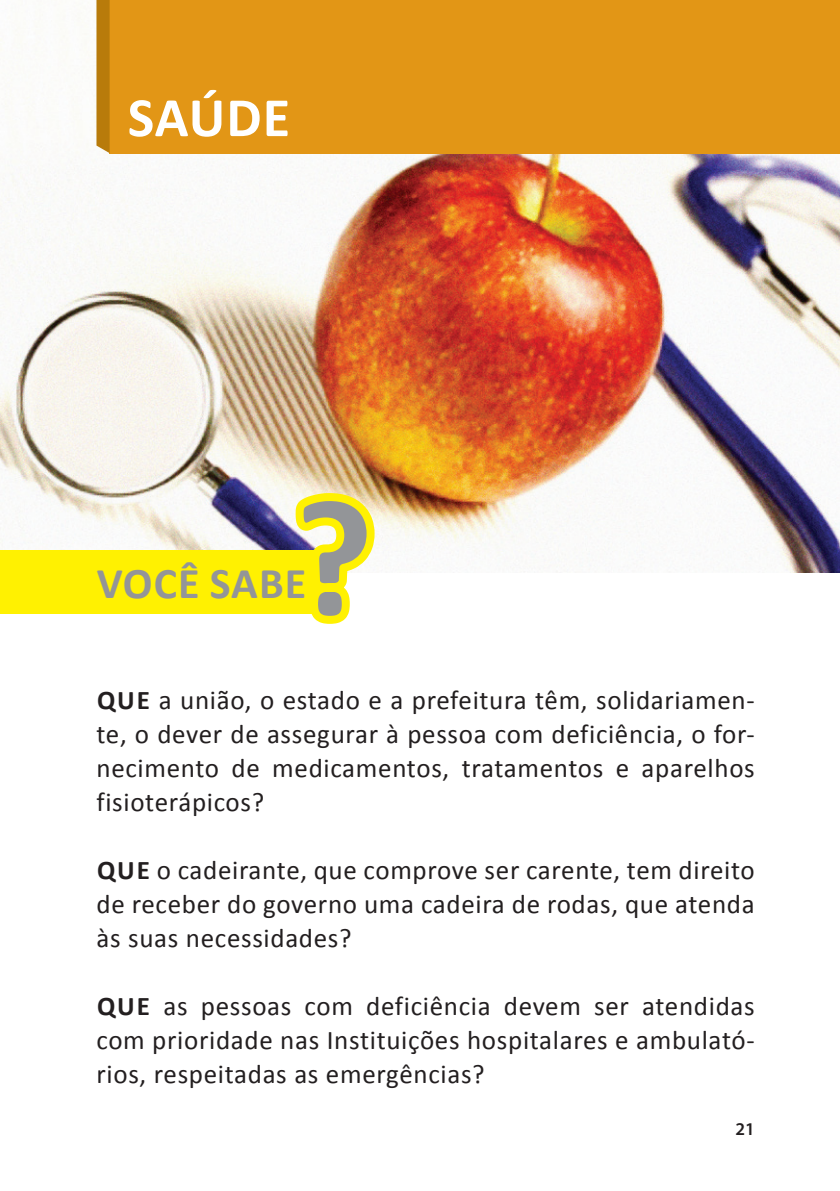
<style>
.page{position:relative;width:840px;height:1191px;background:#fff}
.page>*{position:absolute;margin:0;border:0;box-sizing:border-box;transform-origin:0 0}
.t1{font:700 56px "Calibri";color:#fff}
.t2{font:700 44px "Calibri";color:#939598}
.t3{font:27px/34px "Calibri";letter-spacing:.025em;color:#231f20;text-align:justify}
.t4{font:600 18px "Myriad Pro";color:#231f20}
.s1{font-weight:700}
</style>
<div class="page">
<img style="left:0;top:33px;width:839px;height:539px">
<div style="left:109px;top:0;width:730px;height:153px;background:#e29616"></div>
<svg style="left:96px;top:0;width:13px;height:153px;background:#bc8219"></svg>
<div style="left:0;top:550px;width:315px;height:63px;background:#fff101"></div>
<svg style="left:289px;top:488px;width:91px;height:136px"></svg>
<h1 class="t1" style="left:128px;top:82px;width:129px">SAÚDE</h1>
<h2 class="t2" style="left:97px;top:555px;width:28px">VOC</h2>
<h2 class="t2" style="left:178px;top:555px;width:57px">Ê SABE</h2>
<p class="t3" style="left:96px;top:683px;width:659px"><span class="s1">QUE</span> a união, o estado e a prefeitura têm, solidariamen&shy;te, o dever de assegurar à pessoa com deficiência, o for&shy;necimento de medicamentos, tratamentos e aparelhos fisioterápicos?</p>
<p class="t3" style="left:96px;top:853px;width:659px"><span class="s1">QUE</span> o cadeirante, que comprove ser carente, tem direito de receber do governo uma cadeira de rodas, que atenda às suas necessidades?</p>
<p class="t3" style="left:96px;top:989px;width:659px"><span class="s1">QUE</span> as pessoas com deficiência devem ser atendidas com prioridade nas Instituições hospitalares e ambulató&shy;rios, respeitadas as emergências?</p>
<p class="t4" style="left:735px;top:1117px;width:21px">21</p>
</div>
